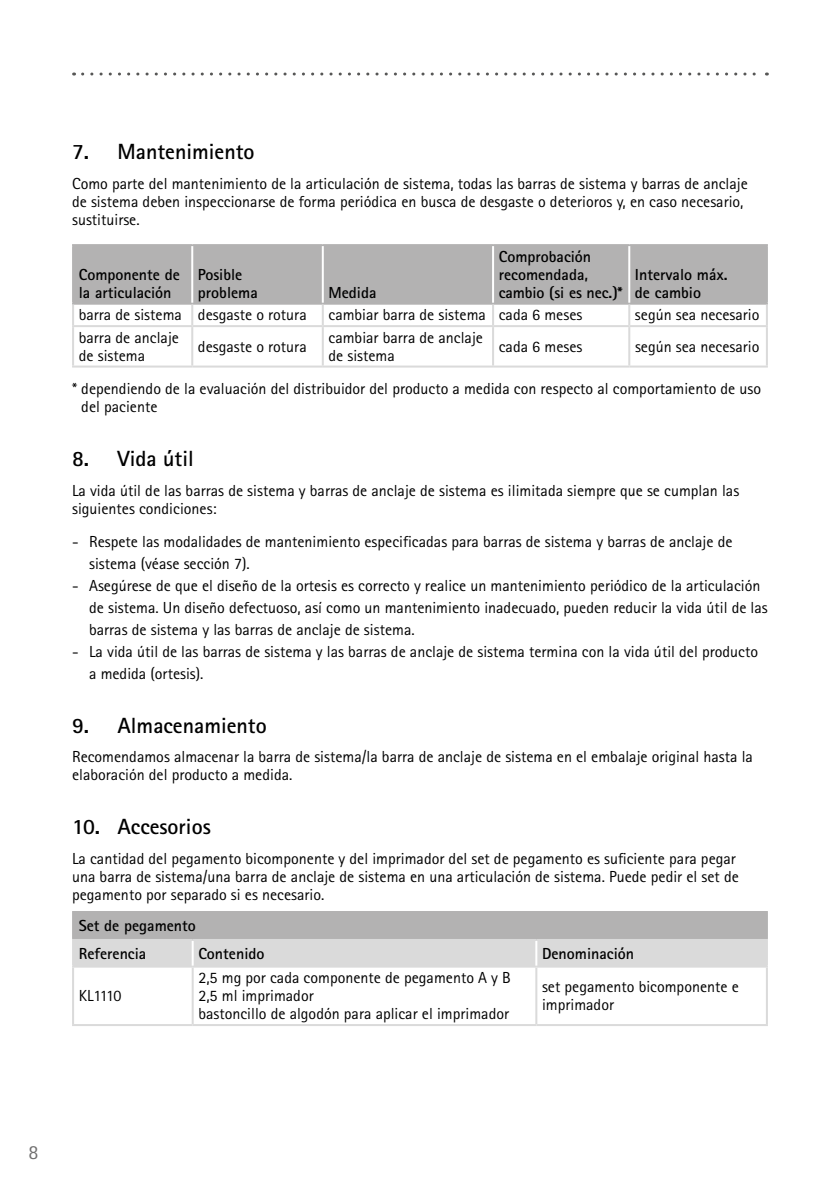
<style>
.page{position:relative;width:840px;height:1191px;background:#fff}
.page>*{position:absolute;margin:0;border:0;box-sizing:border-box;transform-origin:0 0}
.t1{font:700 22px "Rotis Sans Serif Pro";color:#000}
.t2{font:20px "Rotis Sans Serif Pro";color:#706f6f}
.t3{font:16px/18px "Rotis Sans Serif Pro";color:#000}
.t4{font:700 16px/18px "Rotis Sans Serif Pro";color:#000}
</style>
<div class="page">
<svg style="left:82px;top:73px;width:685px;height:3px"></svg>
<div style="left:74px;top:246px;width:691px;height:57px;background:#b3b2b2"></div>
<hr style="left:72px;top:244px;width:120px;height:2px;background:#b3b2b2">
<hr style="left:72px;top:246px;width:2px;height:57px;background:#b3b2b2">
<hr style="left:192px;top:244px;width:130px;height:2px;background:#b3b2b2">
<hr style="left:322px;top:244px;width:171px;height:2px;background:#b3b2b2">
<hr style="left:493px;top:244px;width:136px;height:2px;background:#b3b2b2">
<hr style="left:629px;top:244px;width:138px;height:2px;background:#b3b2b2">
<hr style="left:765px;top:246px;width:2px;height:57px;background:#b3b2b2">
<hr style="left:72px;top:303px;width:120px;height:2px;background:#b3b2b2">
<hr style="left:192px;top:303px;width:130px;height:2px;background:#b3b2b2">
<hr style="left:322px;top:303px;width:171px;height:2px;background:#b3b2b2">
<hr style="left:493px;top:303px;width:136px;height:2px;background:#b3b2b2">
<hr style="left:629px;top:303px;width:138px;height:2px;background:#b3b2b2">
<hr style="left:72px;top:305px;width:2px;height:20px;background:#dadada">
<hr style="left:191px;top:305px;width:2px;height:20px;background:#dadada">
<hr style="left:321px;top:305px;width:2px;height:20px;background:#dadada">
<hr style="left:492px;top:305px;width:2px;height:20px;background:#dadada">
<hr style="left:628px;top:305px;width:2px;height:20px;background:#dadada">
<hr style="left:765px;top:305px;width:2px;height:20px;background:#dadada">
<hr style="left:72px;top:325px;width:120px;height:2px;background:#dadada">
<hr style="left:72px;top:327px;width:2px;height:38px;background:#dadada">
<hr style="left:192px;top:325px;width:130px;height:2px;background:#dadada">
<hr style="left:191px;top:327px;width:2px;height:38px;background:#dadada">
<hr style="left:322px;top:325px;width:171px;height:2px;background:#dadada">
<hr style="left:321px;top:327px;width:2px;height:38px;background:#dadada">
<hr style="left:493px;top:325px;width:136px;height:2px;background:#dadada">
<hr style="left:492px;top:327px;width:2px;height:38px;background:#dadada">
<hr style="left:629px;top:325px;width:138px;height:2px;background:#dadada">
<hr style="left:628px;top:327px;width:2px;height:38px;background:#dadada">
<hr style="left:765px;top:327px;width:2px;height:38px;background:#dadada">
<hr style="left:72px;top:365px;width:120px;height:2px;background:#dadada">
<hr style="left:192px;top:365px;width:130px;height:2px;background:#dadada">
<hr style="left:322px;top:365px;width:171px;height:2px;background:#dadada">
<hr style="left:493px;top:365px;width:136px;height:2px;background:#dadada">
<hr style="left:629px;top:365px;width:138px;height:2px;background:#dadada">
<hr style="left:191px;top:246px;width:2px;height:57px;background:#fff">
<hr style="left:321px;top:246px;width:2px;height:57px;background:#fff">
<hr style="left:492px;top:246px;width:2px;height:57px;background:#fff">
<hr style="left:628px;top:246px;width:2px;height:57px;background:#fff">
<div style="left:73px;top:911px;width:693px;height:29px;background:#b3b2b2"></div>
<div style="left:74px;top:941px;width:691px;height:24px;background:#dadada"></div>
<hr style="left:765px;top:911px;width:2px;height:28px;background:#b3b2b2">
<hr style="left:72px;top:911px;width:2px;height:28px;background:#b3b2b2">
<hr style="left:72px;top:939px;width:120px;height:2px;background:#dadada">
<hr style="left:72px;top:941px;width:2px;height:24px;background:#dadada">
<hr style="left:192px;top:939px;width:344px;height:2px;background:#dadada">
<hr style="left:536px;top:939px;width:231px;height:2px;background:#dadada">
<hr style="left:765px;top:941px;width:2px;height:24px;background:#dadada">
<hr style="left:72px;top:965px;width:120px;height:2px;background:#dadada">
<hr style="left:192px;top:965px;width:344px;height:2px;background:#dadada">
<hr style="left:536px;top:965px;width:231px;height:2px;background:#dadada">
<hr style="left:72px;top:967px;width:2px;height:57px;background:#dadada">
<hr style="left:191px;top:967px;width:2px;height:57px;background:#dadada">
<hr style="left:535px;top:967px;width:2px;height:57px;background:#dadada">
<hr style="left:765px;top:967px;width:2px;height:57px;background:#dadada">
<hr style="left:72px;top:1024px;width:120px;height:2px;background:#dadada">
<hr style="left:192px;top:1024px;width:344px;height:2px;background:#dadada">
<hr style="left:536px;top:1024px;width:231px;height:2px;background:#dadada">
<hr style="left:191px;top:941px;width:2px;height:24px;background:#fff">
<hr style="left:535px;top:941px;width:2px;height:24px;background:#fff">
<h1 class="t1" style="left:72px;top:138px;width:184px">7. Mantenimiento</h1>
<p class="t3" style="left:72px;top:174px;width:677px">Como parte del mantenimiento de la articulación de sistema, todas las barras de sistema y barras de anclaje de sistema deben inspeccionarse de forma periódica en busca de desgaste o deterioros y, en caso necesario, sustituirse.</p>
<p class="t4" style="left:79px;top:265px;width:103px">Componente de la articulación</p>
<p class="t4" style="left:198px;top:265px;width:61px">Posible problema</p>
<p class="t4" style="left:328px;top:283px;width:49px">Medida</p>
<p class="t4" style="left:498px;top:247px;width:125px">Comprobación recomendada, cambio (si es nec.)*</p>
<p class="t4" style="left:634px;top:265px;width:94px">Intervalo máx. de cambio</p>
<p class="t3" style="left:79px;top:306px;width:229px">barra de sistema desgaste o rotura</p>
<p class="t3" style="left:328px;top:306px;width:255px">cambiar barra de sistema cada 6 meses</p>
<p class="t3" style="left:634px;top:306px;width:126px">según sea necesario</p>
<p class="t3" style="left:79px;top:329px;width:102px">barra de anclaje de sistema</p>
<p class="t3" style="left:198px;top:338px;width:110px">desgaste o rotura</p>
<p class="t3" style="left:328px;top:329px;width:156px">cambiar barra de anclaje de sistema</p>
<p class="t3" style="left:498px;top:338px;width:85px">cada 6 meses</p>
<p class="t3" style="left:634px;top:338px;width:126px">según sea necesario</p>
<p class="t3" style="left:81px;top:380px;width:681px;text-indent:-9px">* dependiendo de la evaluación del distribuidor del producto a medida con respecto al comportamiento de uso del paciente</p>
<h1 class="t1" style="left:72px;top:445px;width:123px">8. Vida útil</h1>
<p class="t3" style="left:72px;top:481px;width:668px">La vida útil de las barras de sistema y barras de anclaje de sistema es ilimitada siempre que se cumplan las siguientes condiciones:</p>
<p class="t3" style="left:89px;top:530px;width:644px;line-height:22px;text-indent:-17px">- Respete las modalidades de mantenimiento especificadas para barras de sistema y barras de anclaje de sistema (véase sección 7).</p>
<p class="t3" style="left:89px;top:574px;width:679px;line-height:22px;text-indent:-17px">- Asegúrese de que el diseño de la ortesis es correcto y realice un mantenimiento periódico de la articulación de sistema. Un diseño defectuoso, así como un mantenimiento inadecuado, pueden reducir la vida útil de las barras de sistema y las barras de anclaje de sistema.</p>
<p class="t3" style="left:89px;top:640px;width:670px;line-height:22px;text-indent:-17px">- La vida útil de las barras de sistema y las barras de anclaje de sistema termina con la vida útil del producto a medida (ortesis).</p>
<h1 class="t1" style="left:72px;top:711px;width:196px">9. Almacenamiento</h1>
<p class="t3" style="left:72px;top:748px;width:682px">Recomendamos almacenar la barra de sistema/la barra de anclaje de sistema en el embalaje original hasta la elaboración del producto a medida.</p>
<h1 class="t1" style="left:72px;top:813px;width:140px">10. Accesorios</h1>
<p class="t3" style="left:72px;top:849px;width:668px">La cantidad del pegamento bicomponente y del imprimador del set de pegamento es suficiente para pegar una barra de sistema/una barra de anclaje de sistema en una articulación de sistema. Puede pedir el set de pegamento por separado si es necesario.</p>
<p class="t4" style="left:79px;top:911px;width:119px;line-height:27.8px">Set de pegamento<br>Referencia</p>
<p class="t4" style="left:198px;top:944px;width:68px">Contenido</p>
<p class="t4" style="left:541px;top:944px;width:94px">Denominación</p>
<p class="t3" style="left:79px;top:987px;width:44px">KL1110</p>
<p class="t3" style="left:198px;top:969px;width:314px">2,5 mg por cada componente de pegamento A y B<br>2,5 ml imprimador<br>bastoncillo de algodón para aplicar el imprimador</p>
<p class="t3" style="left:541px;top:978px;width:198px">set pegamento bicomponente e imprimador</p>
<p class="t2" style="left:29px;top:1140px;width:11px">8</p>
</div>
